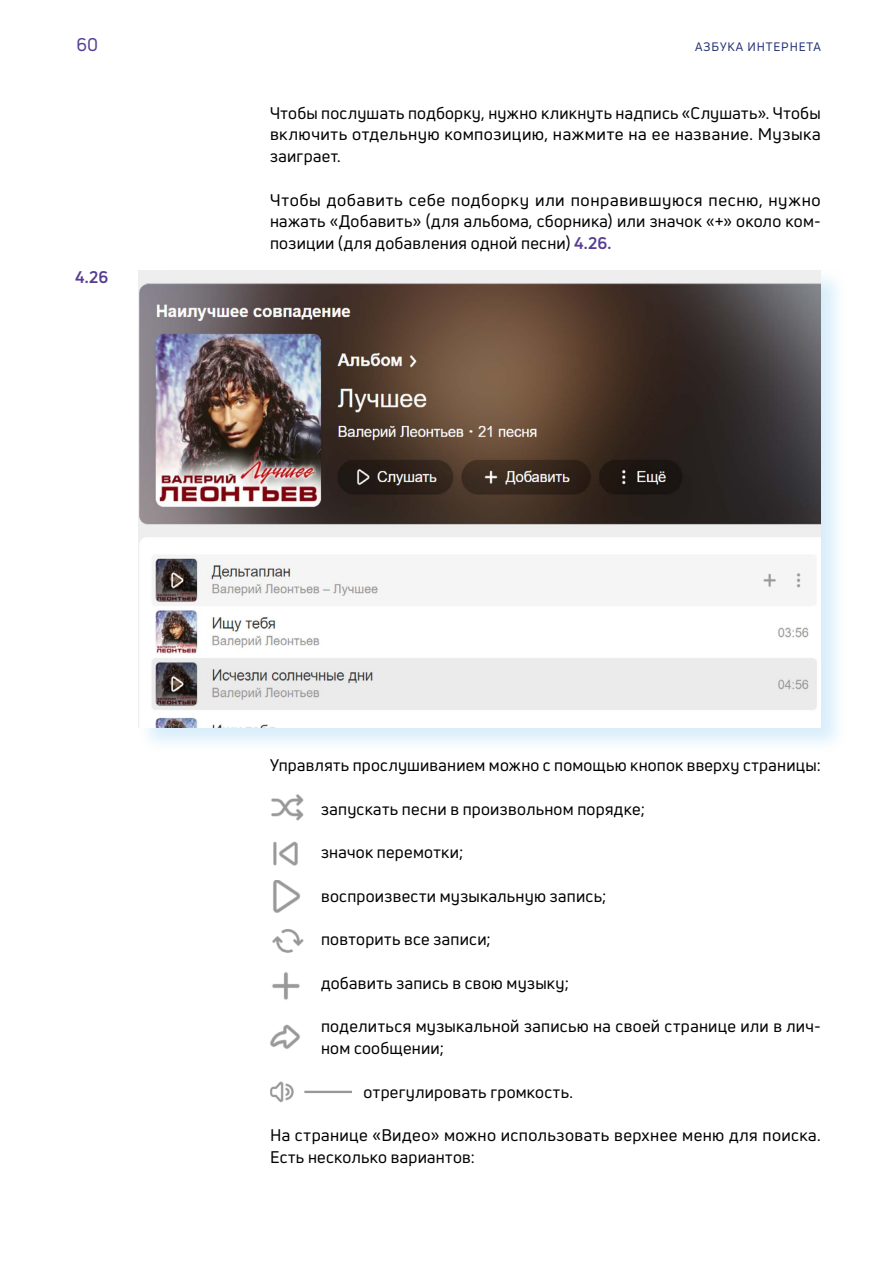
<style>
.page{position:relative;width:893px;height:1263px;background:#fff}
.page>*{position:absolute;margin:0;border:0;box-sizing:border-box;transform-origin:0 0}
.t1{font:18px "Uni Neue";color:#573e91}
.t2{font:16.5px/21.8px "Uni Neue";letter-spacing:.02em;color:#000;text-align:justify}
.t3{font:700 16.5px "Uni Neue";color:#573e91}
.t4{font:12px "Uni Neue";letter-spacing:.075em;color:#243072}
.s1{font-weight:700;color:#573e91}
</style>
<div class="page">
<div style="left:137px;top:268px;width:711px;height:485px;background:#91cff3;opacity:.35"></div>
<img style="left:138px;top:271px;width:683px;height:457px">
<img style="left:271px;top:794px;width:33px;height:27px">
<img style="left:273px;top:841px;width:25px;height:25px">
<img style="left:273px;top:880px;width:27px;height:33px">
<img style="left:272px;top:929px;width:32px;height:24px">
<img style="left:270px;top:1024px;width:30px;height:25px">
<img style="left:272px;top:972px;width:28px;height:28px">
<img style="left:270px;top:1081px;width:81px;height:22px">
<p class="t1" style="left:77px;top:33px;width:23px">60</p>
<p class="t4" style="left:695px;top:39px;width:127px">АЗБУКА ИНТЕРНЕТА</p>
<p class="t3" style="left:75px;top:267px;width:35px">4.26</p>
<p class="t2" style="left:270px;top:102px;width:552px">Чтобы послушать подборку, нужно кликнуть надпись «Слушать». Чтобы включить отдельную композицию, нажмите на ее название. Музыка заиграет.</p>
<p class="t2" style="left:270px;top:189px;width:552px">Чтобы добавить себе подборку или понравившуюся песню, нужно нажать «Добавить» (для альбома, сборника) или значок «+» около ком&shy;позиции (для добавления одной песни) <span class="s1">4.26.</span></p>
<p class="t2" style="left:270px;top:754px;width:552px">Управлять прослушиванием можно с помощью кнопок вверху страницы:</p>
<p class="t2" style="left:321px;top:798px;width:325px">запускать песни в произвольном порядке;</p>
<p class="t2" style="left:321px;top:841px;width:144px">значок перемотки;</p>
<p class="t2" style="left:321px;top:885px;width:287px">воспроизвести музыкальную запись;</p>
<p class="t2" style="left:321px;top:928px;width:171px">повторить все записи;</p>
<p class="t2" style="left:321px;top:972px;width:249px">добавить запись в свою музыку;</p>
<p class="t2" style="left:321px;top:1015px;width:501px">поделиться музыкальной записью на своей странице или в лич&shy;ном сообщении;</p>
<p class="t2" style="left:364px;top:1080px;width:211px">отрегулировать громкость.</p>
<p class="t2" style="left:270px;top:1124px;width:552px">На странице «Видео» можно использовать верхнее меню для поиска.<br>Есть несколько вариантов:</p>
</div>
